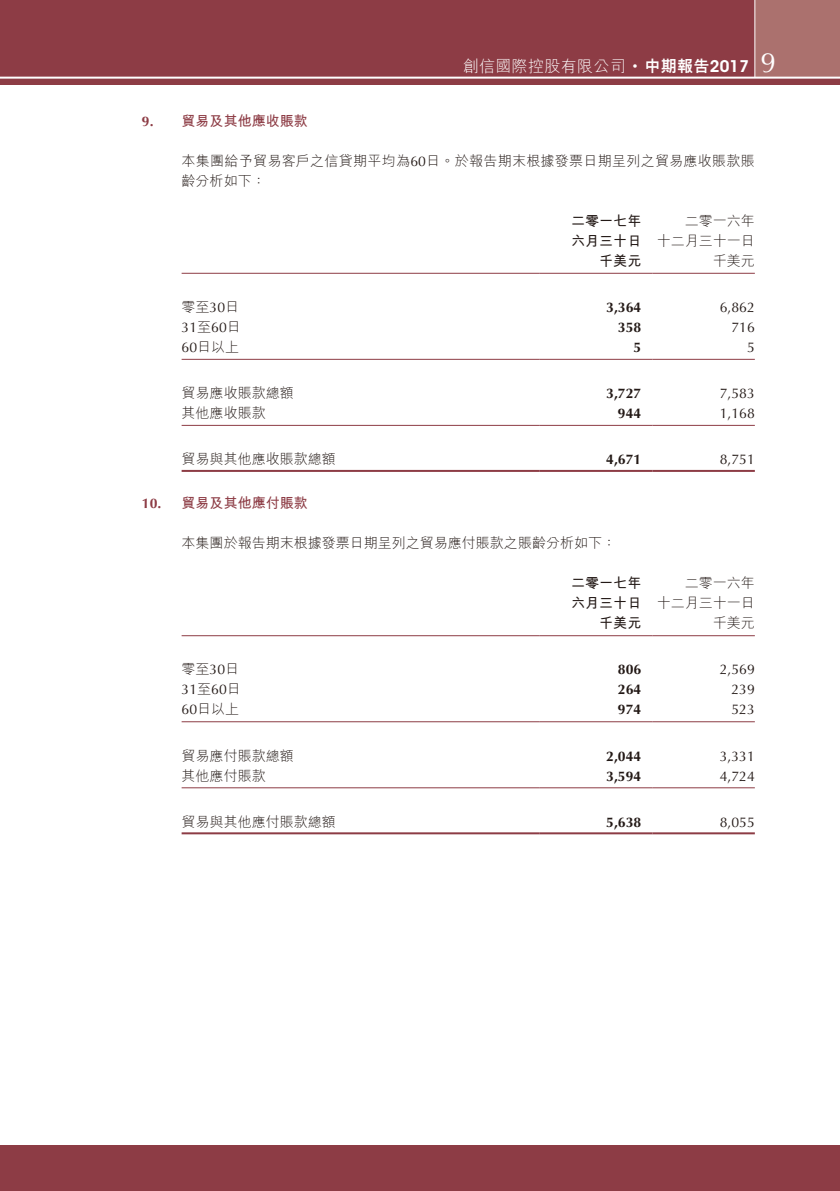
<style>
.page{position:relative;width:840px;height:1191px;background:#fff}
.page>*{position:absolute;margin:0;border:0;box-sizing:border-box;transform-origin:0 0}
.t1{font:300 16px "M Hei HK";letter-spacing:.02em;color:#fff}
.t2{font:300 14px/20px "M Hei HK";color:#231916;text-align:right}
.t3{font:14px "Optima LT Std";color:#231916}
.t4{font:300 14px/20px "M Hei HK";letter-spacing:.02em;color:#231916}
.t5{font:700 14px "Optima LT Std";color:#231916}
.t6{font:700 14px/20px "M Hei HK";color:#231916}
.t7{font:700 14px "M Hei HK";color:#8d3c45}
.s1{font-family:"ITC Avant Garde Std";font-weight:400}
.s2{font-weight:800}
.s3{font-family:"ITC Avant Garde Std";font-weight:600}
.s4{font-family:"Optima LT Std";font-weight:400;font-size:28px}
.s5{font-family:"Optima LT Std"}
.s6{font-family:"Optima LT Std";font-weight:400}
.s7{font-family:"M Hei HK";font-weight:300}
</style>
<div class="page">
<div style="left:0;top:0;width:839px;height:85px;background:#8d3c45"></div>
<div style="left:754px;top:0;width:85px;height:78px;background:#ab716e"></div>
<div style="left:0;top:1145px;width:839px;height:46px;background:#8d3c45"></div>
<hr style="left:754px;top:0;width:1px;height:78px;background:#fff">
<hr style="left:0;top:77px;width:839px;height:2px;background:#fff">
<hr style="left:181px;top:273px;width:358px;height:1px;background:#8d3c45">
<hr style="left:539px;top:273px;width:113px;height:1px;background:#8d3c45">
<hr style="left:652px;top:273px;width:102px;height:1px;background:#8d3c45">
<hr style="left:181px;top:359px;width:358px;height:1px;background:#8d3c45">
<hr style="left:539px;top:359px;width:113px;height:1px;background:#8d3c45">
<hr style="left:652px;top:359px;width:102px;height:1px;background:#8d3c45">
<hr style="left:181px;top:425px;width:358px;height:1px;background:#8d3c45">
<hr style="left:539px;top:425px;width:113px;height:1px;background:#8d3c45">
<hr style="left:652px;top:425px;width:102px;height:1px;background:#8d3c45">
<hr style="left:181px;top:470px;width:358px;height:2px;background:#8d3c45">
<hr style="left:539px;top:470px;width:113px;height:2px;background:#8d3c45">
<hr style="left:652px;top:470px;width:102px;height:2px;background:#8d3c45">
<hr style="left:181px;top:635px;width:358px;height:1px;background:#8d3c45">
<hr style="left:539px;top:635px;width:113px;height:1px;background:#8d3c45">
<hr style="left:652px;top:635px;width:102px;height:1px;background:#8d3c45">
<hr style="left:181px;top:721px;width:358px;height:1px;background:#8d3c45">
<hr style="left:539px;top:721px;width:113px;height:1px;background:#8d3c45">
<hr style="left:652px;top:721px;width:102px;height:1px;background:#8d3c45">
<hr style="left:181px;top:787px;width:358px;height:1px;background:#8d3c45">
<hr style="left:539px;top:787px;width:113px;height:1px;background:#8d3c45">
<hr style="left:652px;top:787px;width:102px;height:1px;background:#8d3c45">
<hr style="left:181px;top:832px;width:358px;height:2px;background:#8d3c45">
<hr style="left:539px;top:832px;width:113px;height:2px;background:#8d3c45">
<hr style="left:652px;top:832px;width:102px;height:2px;background:#8d3c45">
<p class="t1" style="left:462px;top:58px;width:314px">創信國際控股有限公司 <span class="s1">•</span> <span class="s2">中期報告</span><span class="s3">2017</span> <span class="s4">9</span></p>
<p class="t7" style="left:142px;top:111px;width:167px"><span class="s5">9.</span> 貿易及其他應收賬款</p>
<p class="t4" style="left:181px;top:151px;width:574px">本集團給予貿易客戶之信貸期平均為<span class="s6">60</span>日。於報告期末根據發票日期呈列之貿易應收賬款賬齡分析如下：</p>
<p class="t6" style="left:571px;top:210px;width:71px">二零一七年六月三十日</p>
<p class="t2" style="left:656px;top:211px;width:99px">二零一六年<br>十二月三十一日</p>
<p class="t6" style="left:599px;top:250px;width:43px">千美元</p>
<p class="t2" style="left:712px;top:251px;width:43px">千美元</p>
<p class="t2" style="left:181px;top:297px;width:59px">零至<span class="s6">30</span>日</p>
<p class="t5" style="left:606px;top:299px;width:37px">3,364</p>
<p class="t3" style="left:719px;top:299px;width:37px">6,862</p>
<p class="t3" style="left:181px;top:319px;width:61px">31<span class="s7">至</span>60<span class="s7">日</span></p>
<p class="t5" style="left:617px;top:319px;width:25px">358</p>
<p class="t3" style="left:731px;top:319px;width:25px">716</p>
<p class="t2" style="left:181px;top:337px;width:59px"><span class="s6">60</span>日以上</p>
<p class="t5" style="left:633px;top:339px;width:9px">5</p>
<p class="t3" style="left:746px;top:339px;width:9px">5</p>
<p class="t2" style="left:181px;top:383px;width:114px">貿易應收賬款總額</p>
<p class="t5" style="left:606px;top:385px;width:37px">3,727</p>
<p class="t3" style="left:719px;top:385px;width:37px">7,583</p>
<p class="t2" style="left:181px;top:403px;width:85px">其他應收賬款</p>
<p class="t5" style="left:617px;top:405px;width:25px">944</p>
<p class="t3" style="left:719px;top:405px;width:37px">1,168</p>
<p class="t2" style="left:181px;top:449px;width:156px">貿易與其他應收賬款總額</p>
<p class="t5" style="left:606px;top:451px;width:37px">4,671</p>
<p class="t3" style="left:719px;top:451px;width:37px">8,751</p>
<p class="t7" style="left:142px;top:493px;width:167px"><span class="s5">10.</span> 貿易及其他應付賬款</p>
<p class="t2" style="left:181px;top:533px;width:436px">本集團於報告期末根據發票日期呈列之貿易應付賬款之賬齡分析如下：</p>
<p class="t6" style="left:571px;top:572px;width:71px">二零一七年六月三十日</p>
<p class="t2" style="left:656px;top:573px;width:99px">二零一六年<br>十二月三十一日</p>
<p class="t6" style="left:599px;top:612px;width:43px">千美元</p>
<p class="t2" style="left:712px;top:613px;width:43px">千美元</p>
<p class="t2" style="left:181px;top:659px;width:59px">零至<span class="s6">30</span>日</p>
<p class="t5" style="left:617px;top:661px;width:25px">806</p>
<p class="t3" style="left:719px;top:661px;width:37px">2,569</p>
<p class="t3" style="left:181px;top:681px;width:61px">31<span class="s7">至</span>60<span class="s7">日</span></p>
<p class="t5" style="left:617px;top:681px;width:25px">264</p>
<p class="t3" style="left:731px;top:681px;width:25px">239</p>
<p class="t2" style="left:181px;top:699px;width:59px"><span class="s6">60</span>日以上</p>
<p class="t5" style="left:617px;top:701px;width:25px">974</p>
<p class="t3" style="left:731px;top:701px;width:25px">523</p>
<p class="t2" style="left:181px;top:745px;width:114px">貿易應付賬款總額</p>
<p class="t5" style="left:606px;top:747px;width:37px">2,044</p>
<p class="t3" style="left:719px;top:747px;width:37px">3,331</p>
<p class="t2" style="left:181px;top:765px;width:85px">其他應付賬款</p>
<p class="t5" style="left:606px;top:767px;width:37px">3,594</p>
<p class="t3" style="left:719px;top:767px;width:37px">4,724</p>
<p class="t2" style="left:181px;top:811px;width:156px">貿易與其他應付賬款總額</p>
<p class="t5" style="left:606px;top:813px;width:37px">5,638</p>
<p class="t3" style="left:719px;top:813px;width:37px">8,055</p>
</div>
